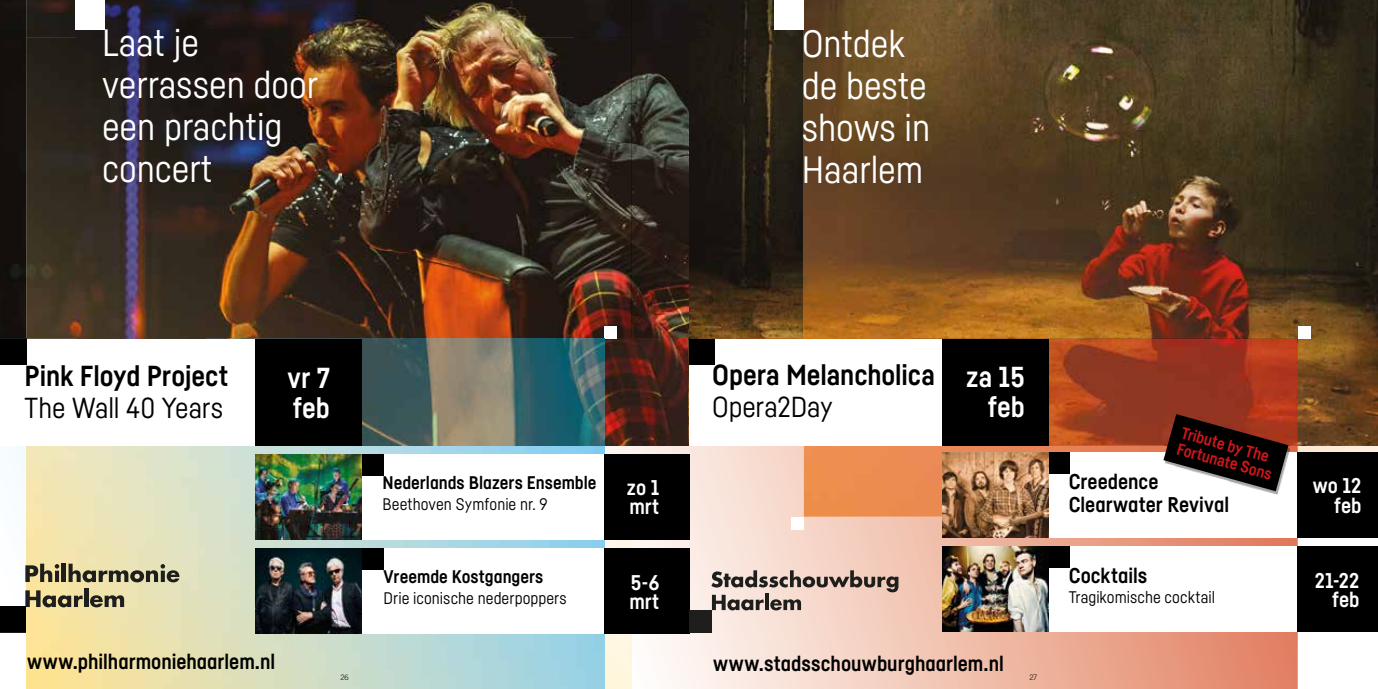
<style>
.page{position:relative;width:1378px;height:689px;background:#fff}
.page>*{position:absolute;margin:0;border:0;box-sizing:border-box;transform-origin:0 0}
.t1{font:37.5px/42px "Fabrikat";color:#fff}
.t2{font:700 28.5px "Fabrikat";letter-spacing:-.005em;color:#000}
.t3{font:28.5px "Fabrikat";letter-spacing:-.005em;color:#000}
.t4{font:700 28.5px/30px "Fabrikat";letter-spacing:.005em;color:#fff}
.t5{font:700 21px/22.5px "Fabrikat";color:#000}
.t6{font:700 21px/19.5px "Fabrikat";letter-spacing:.005em;color:#fff;text-align:right}
.t7{font:700 18px "Fabrikat";color:#000}
.t8{font:16.5px "Fabrikat";color:#000}
.t9{font:700 16.2px/16.2px "Fabrikat";color:#cd171a}
.t10{font:300 7.5px "Trade Gothic LT Std";color:#000}
</style>
<div class="page">
<img style="left:0;top:0;width:689px;height:339px">
<img style="left:26px;top:0;width:605px;height:37px">
<img style="left:26px;top:37px;width:50px;height:302px">
<img style="left:342px;top:37px;width:188px;height:151px">
<img style="left:530px;top:37px;width:101px;height:302px">
<img style="left:76px;top:210px;width:202px;height:129px">
<img style="left:278px;top:188px;width:253px;height:151px">
<img style="left:631px;top:339px;width:58px;height:106px">
<img style="left:604px;top:339px;width:27px;height:350px">
<div style="left:604px;top:326px;width:13px;height:13px;background:#fff"></div>
<img style="left:76px;top:4px;width:266px;height:206px">
<div style="left:75px;top:0;width:30px;height:30px;background:#fff"></div>
<img style="left:179px;top:445px;width:425px;height:244px">
<img style="left:362px;top:339px;width:242px;height:106px">
<div style="left:361px;top:454px;width:324px;height:85px;background:#fff"></div>
<div style="left:604px;top:454px;width:85px;height:85px;background:#000"></div>
<svg style="left:0;top:446px;width:179px;height:243px;background:#e5dcb3"></svg>
<div style="left:0;top:339px;width:256px;height:107px;background:#fff"></div>
<div style="left:255px;top:339px;width:107px;height:106px;background:#000"></div>
<div style="left:0;top:339px;width:26px;height:26px;background:#000"></div>
<div style="left:361px;top:548px;width:324px;height:85px;background:#fff"></div>
<div style="left:604px;top:548px;width:85px;height:85px;background:#000"></div>
<div style="left:362px;top:548px;width:21px;height:21px;background:#000"></div>
<img style="left:256px;top:454px;width:106px;height:85px">
<img style="left:256px;top:548px;width:106px;height:85px">
<div style="left:0;top:607px;width:26px;height:25px;background:#000"></div>
<div style="left:362px;top:454px;width:21px;height:21px;background:#000"></div>
<svg style="left:631px;top:445px;width:58px;height:244px"></svg>
<svg style="left:690px;top:0;width:114px;height:339px;background:#2b2114"></svg>
<img style="left:689px;top:0;width:1px;height:339px">
<svg style="left:1297px;top:445px;width:81px;height:7px"></svg>
<img style="left:804px;top:0;width:574px;height:38px">
<img style="left:910px;top:38px;width:427px;height:305px">
<img style="left:1337px;top:38px;width:41px;height:407px">
<img style="left:804px;top:211px;width:106px;height:128px">
<img style="left:1297px;top:343px;width:41px;height:102px">
<svg style="left:689px;top:446px;width:608px;height:243px;background:#f1c5b4"></svg>
<img style="left:804px;top:339px;width:493px;height:178px">
<div style="left:1297px;top:326px;width:13px;height:13px;background:#fff"></div>
<div style="left:791px;top:517px;width:13px;height:12px;background:#fff"></div>
<div style="left:1041px;top:452px;width:337px;height:85px;background:#fff"></div>
<div style="left:1297px;top:452px;width:81px;height:85px;background:#000"></div>
<div style="left:1048px;top:546px;width:330px;height:85px;background:#fff"></div>
<div style="left:1297px;top:546px;width:81px;height:85px;background:#000"></div>
<div style="left:1048px;top:546px;width:21px;height:21px;background:#000"></div>
<img style="left:776px;top:3px;width:179px;height:208px">
<div style="left:774px;top:0;width:29px;height:30px;background:#fff"></div>
<div style="left:1048px;top:452px;width:21px;height:21px;background:#000"></div>
<img style="left:1264px;top:416px;width:26px;height:78px">
<svg style="left:1163px;top:414px;width:125px;height:77px"></svg>
<hr style="left:689px;top:454px;width:1px;height:85px;background:#000">
<hr style="left:689px;top:548px;width:1px;height:85px;background:#000">
<img style="left:942px;top:452px;width:106px;height:85px">
<img style="left:942px;top:546px;width:106px;height:85px">
<div style="left:689px;top:339px;width:265px;height:106px;background:#fff"></div>
<div style="left:942px;top:339px;width:106px;height:106px;background:#000"></div>
<div style="left:689px;top:339px;width:25px;height:25px;background:#000"></div>
<svg style="left:711px;top:570px;width:187px;height:40px;background:#bba69c"></svg>
<div style="left:689px;top:610px;width:23px;height:23px;background:#1e1f1d"></div>
<h1 class="t1" style="left:102px;top:21px;width:218px">Laat je verrassen door een prachtig concert</h1>
<h1 class="t1" style="left:802px;top:22px;width:130px">Ontdek de beste shows in<br>Haarlem</h1>
<h2 class="t2" style="left:25px;top:358px;width:205px">Pink Floyd Project</h2>
<h2 class="t3" style="left:25px;top:391px;width:200px">The Wall 40 Years</h2>
<h2 class="t4" style="left:287px;top:362px;width:44px">vr 7 feb</h2>
<p class="t7" style="left:382px;top:471px;width:215px">Nederlands Blazers Ensemble</p>
<p class="t8" style="left:382px;top:494px;width:167px">Beethoven Symfonie nr. 9</p>
<p class="t6" style="left:627px;top:477px;width:34px;text-align:left">zo 1 mrt</p>
<h2 class="t2" style="left:712px;top:357px;width:224px">Opera Melancholica</h2>
<h2 class="t3" style="left:712px;top:390px;width:122px">Opera2Day</h2>
<h2 class="t4" style="left:966px;top:361px;width:60px;text-align:right">za 15 feb</h2>
<p class="t5" style="left:27px;top:650px;width:249px">www.philharmoniehaarlem.nl</p>
<p class="t7" style="left:383px;top:565px;width:161px">Vreemde Kostgangers</p>
<p class="t8" style="left:383px;top:588px;width:185px">Drie iconische nederpoppers</p>
<p class="t6" style="left:629px;top:572px;width:31px;text-align:left">5-6 mrt</p>
<p class="t5" style="left:713px;top:652px;width:292px">www.stadsschouwburghaarlem.nl</p>
<p class="t10" style="left:340px;top:672px;width:10px">26</p>
<p class="t10" style="left:1029px;top:672px;width:9px">27</p>
<p class="t9" style="left:1184px;top:424px;width:100px;rotate:16deg">Tribute by The<br>Fortunate Sons</p>
<p class="t5" style="left:1068px;top:470px;width:162px">Creedence<br>Clearwater Revival</p>
<p class="t5" style="left:1068px;top:564px;width:80px">Cocktails</p>
<p class="t8" style="left:1068px;top:587px;width:148px">Tragikomische cocktail</p>
<p class="t6" style="left:1312px;top:476px;width:50px">wo 12 feb</p>
<p class="t6" style="left:1314px;top:570px;width:46px">21-22 feb</p>
</div>
